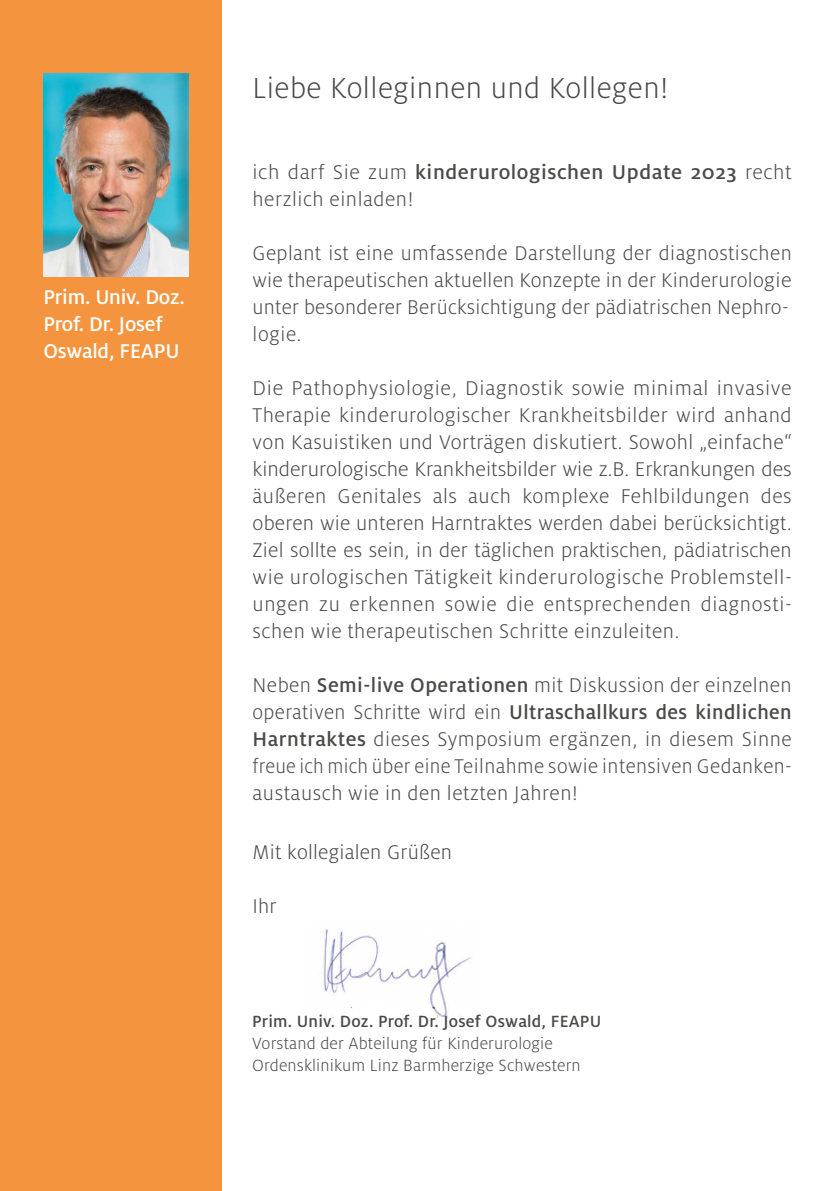
<style>
.page{position:relative;width:840px;height:1191px;background:#fff}
.page>*{position:absolute;margin:0;border:0;box-sizing:border-box;transform-origin:0 0}
.t1{font:300 32px "Milo OT";letter-spacing:.015em;color:#4a4a49}
.t2{font:300 22px/27px "Milo OT";letter-spacing:.02em;color:#4a4a49}
.t3{font:500 22px/27px "Milo OT";letter-spacing:-.01em;color:#fff}
.t4{font:300 18px/22px "Milo OT";letter-spacing:.01em;color:#4a4a49}
.t5{font:500 18px "Milo OT";letter-spacing:.01em;color:#4a4a49}
.s1{font-weight:500}
</style>
<div class="page">
<img style="left:323px;top:929px;width:156px;height:88px">
<div style="left:0;top:0;width:221px;height:1191px;background:#f4943f"></div>
<img style="left:43px;top:73px;width:146px;height:204px">
<p class="t3" style="left:43px;top:284px;width:143px">Prim. Univ. Doz.<br>Prof. Dr. Josef<br>Oswald, FEAPU</p>
<h1 class="t1" style="left:252px;top:73px;width:417px">Liebe Kolleginnen und Kollegen!</h1>
<p class="t2" style="left:252px;top:159px;width:540px">ich darf Sie zum <span class="s1">kinderurologischen Update 2023</span> recht herzlich einladen!</p>
<p class="t2" style="left:252px;top:240px;width:540px">Geplant ist eine umfassende Darstellung der diagnostischen wie therapeutischen aktuellen Konzepte in der Kinderurologie unter besonderer Berücksichtigung der pädiatrischen Nephro&shy;logie.</p>
<p class="t2" style="left:252px;top:375px;width:540px;text-align:justify">Die Pathophysiologie, Diagnostik sowie minimal invasive Therapie kinderurologischer Krankheitsbilder wird anhand von Kasuistiken und Vorträgen diskutiert. Sowohl „einfache“ kinderurologische Krankheitsbilder wie z.B. Erkrankungen des äußeren Genitales als auch komplexe Fehlbildungen des oberen wie unteren Harntraktes werden dabei berücksichtigt.<br>Ziel sollte es sein, in der täglichen praktischen, pädiatrischen wie urologischen Tätigkeit kinderurologische Problemstell&shy;ungen zu erkennen sowie die entsprechenden diagnosti&shy;schen wie therapeutischen Schritte einzuleiten.</p>
<p class="t2" style="left:252px;top:672px;width:540px;text-align:justify">Neben <span class="s1">Semi-live Operationen</span> mit Diskussion der einzelnen operativen Schritte wird ein <span class="s1">Ultraschallkurs des kindlichen Harntraktes</span> dieses Symposium ergänzen, in diesem Sinne freue ich mich über eine Teilnahme sowie intensiven Gedanken&shy;austausch wie in den letzten Jahren!</p>
<p class="t2" style="left:252px;top:839px;width:201px">Mit kollegialen Grüßen</p>
<p class="t2" style="left:252px;top:893px;width:26px">Ihr</p>
<p class="t5" style="left:252px;top:1012px;width:350px">Prim. Univ. Doz. Prof. Dr. Josef Oswald, FEAPU</p>
<p class="t4" style="left:252px;top:1033px;width:330px">Vorstand der Abteilung für Kinderurologie<br>Ordensklinikum Linz Barmherzige Schwestern</p>
</div>
